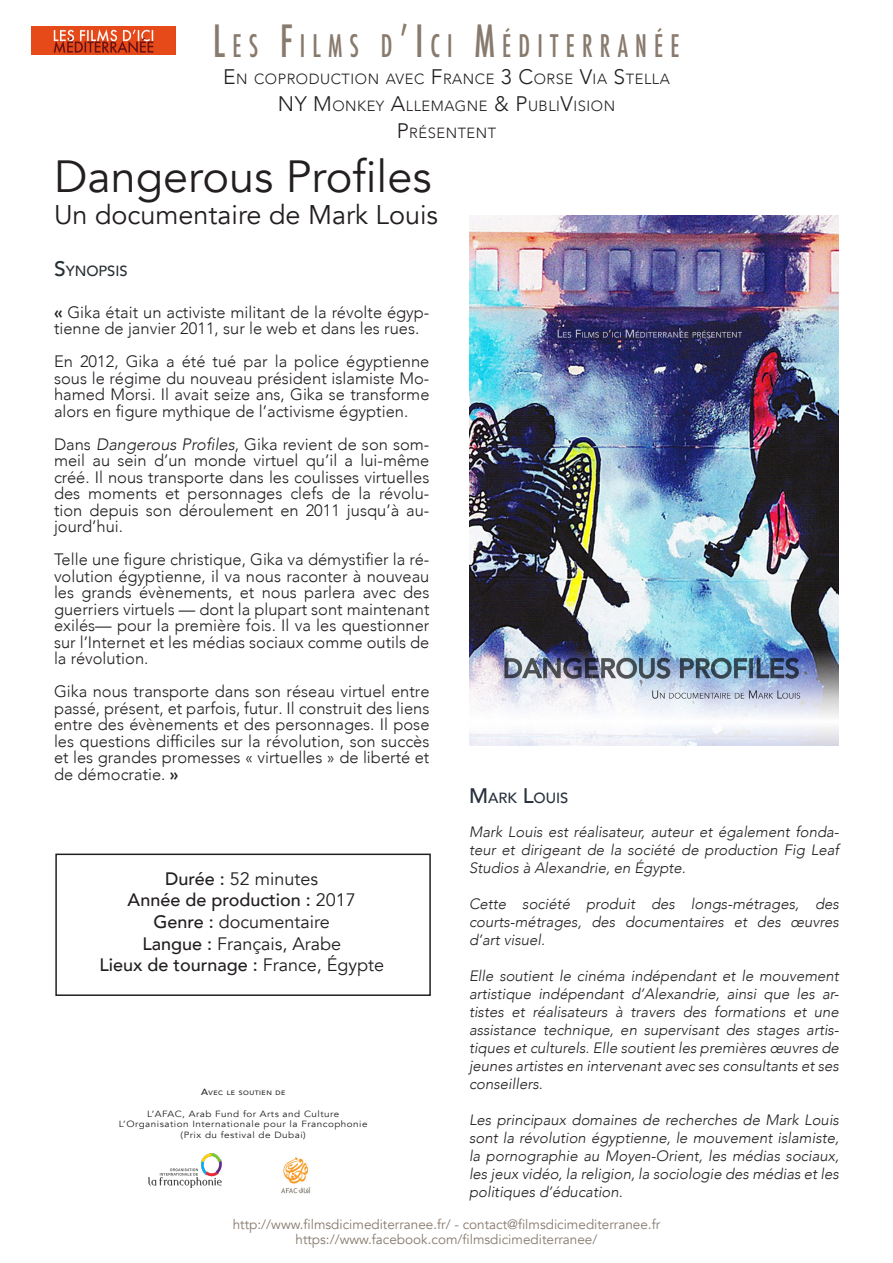
<style>
.page{position:relative;width:893px;height:1263px;background:#fff}
.page>*{position:absolute;margin:0;border:0;box-sizing:border-box;transform-origin:0 0}
.t1{font:45px "Avenir";color:#231f20}
.t2{font:500 condensed 30.3px "Futura";letter-spacing:.285em;color:#887a6d;scale:.83 1}
.t3{font:27px "Avenir";color:#231f20}
.t4{font:18px "Avenir";color:#231f20}
.t5{font:500 18px "Avenir";color:#231f20}
.t6{font:300 16.5px/16.5px "Avenir";color:#231f20;text-align:justify}
.t7{font:italic 300 15px/18px "Avenir";color:#231f20;text-align:justify}
.t8{font:300 14.7px "Avenir";letter-spacing:.035em;color:#231f20}
.t9{font:500 14.7px "Avenir";color:#28303b}
.t10{font:500 14.7px "Avenir";color:#283034}
.t11{font:13.5px "Avenir";color:#887a6d}
.t12{font:9px "Avenir";letter-spacing:.05em;color:#231f20;scale:1.1 1}
.t13{font:500 6.3px "Avenir";letter-spacing:.07em;color:#231f20;scale:1.1 1}
.s1{font-size:43.2px}
.s2{font-size:21px}
.s3{font-weight:800}
.s4{font-style:italic}
.s5{font-weight:500}
.s6{font-weight:400}
.s7{font-size:9px}
</style>
<div class="page">
<img style="left:32px;top:27px;width:144px;height:27px">
<div style="left:55px;top:853px;width:376px;height:143px;border:2px solid #231f20"></div>
<img style="left:469px;top:215px;width:370px;height:531px">
<img style="left:149px;top:1153px;width:72px;height:35px">
<img style="left:281px;top:1157px;width:30px;height:37px">
<p class="t2" style="left:213px;top:26px;width:563px"><span class="s1">L</span>ES <span class="s1">F</span>ILMS D<span class="s1">’I</span> CI <span class="s1">M</span>ÉDITERRANÉE</p>
<p class="t8" style="left:223px;top:70px;width:448px"><span class="s2">E</span>N COPRODUCTION AVEC <span class="s2">F</span>RANCE <span class="s2">3 C</span>ORSE <span class="s2">V</span>IA <span class="s2">S</span>TELLA</p>
<p class="t8" style="left:278px;top:97px;width:339px"><span class="s2">NY M</span>ONKEY <span class="s2">A</span>LLEMAGNE <span class="s2">&amp; P</span>UBLI<span class="s2">V</span>ISION</p>
<p class="t8" style="left:397px;top:124px;width:101px"><span class="s2">P</span> RÉSENTENT</p>
<p class="t1" style="left:54px;top:149px;width:379px">Dangerous Profiles</p>
<p class="t3" style="left:54px;top:199px;width:386px">Un documentaire de Mark Louis</p>
<p class="t10" style="left:54px;top:258px;width:74px"><span class="s2">S</span>YNOPSIS</p>
<p class="t6" style="left:54px;top:304px;width:377px"><span class="s3">«</span> Gika était un activiste militant de la révolte égyp&shy;tienne de janvier 2011, sur le web et dans les rues.</p>
<p class="t6" style="left:54px;top:353px;width:377px">En 2012, Gika a été tué par la police égyptienne sous le régime du nouveau président islamiste Mo&shy;hamed Morsi. Il avait seize ans, Gika se transforme alors en figure mythique de l’activisme égyptien.</p>
<p class="t6" style="left:54px;top:436px;width:377px">Dans <span class="s4">Dangerous Profiles</span>, Gika revient de son som&shy;meil au sein d’un monde virtuel qu’il a lui-même créé. Il nous transporte dans les coulisses virtuelles des moments et personnages clefs de la révolu&shy;tion depuis son déroulement en 2011 jusqu’à au&shy;jourd’hui.</p>
<p class="t6" style="left:54px;top:551px;width:377px">Telle une figure christique, Gika va démystifier la ré&shy;volution égyptienne, il va nous raconter à nouveau les grands évènements, et nous parlera avec des guerriers virtuels — dont la plupart sont maintenant exilés— pour la première fois. Il va les questionner sur l’Internet et les médias sociaux comme outils de la révolution.</p>
<p class="t6" style="left:54px;top:683px;width:377px">Gika nous transporte dans son réseau virtuel entre passé, présent, et parfois, futur. Il construit des liens entre des évènements et des personnages. Il pose les questions difficiles sur la révolution, son succès et les grandes promesses « virtuelles » de liberté et de démocratie. <span class="s3">»</span></p>
<p class="t4" style="left:165px;top:868px;width:155px"><span class="s5">Durée :</span> 52 minutes</p>
<p class="t5" style="left:128px;top:884px;width:230px">Année de production : <span class="s6">2017</span></p>
<p class="t4" style="left:154px;top:911px;width:178px"><span class="s5">Genre :</span> documentaire</p>
<p class="t4" style="left:142px;top:933px;width:200px"><span class="s5">Langue :</span> Français, Arabe</p>
<p class="t5" style="left:99px;top:949px;width:286px">Lieux de tournage : <span class="s6">France, Égypte</span></p>
<p class="t13" style="left:201px;top:1087px;width:78px"><span class="s7">A</span>VEC LE SOUTIEN DE</p>
<p class="t12" style="left:147px;top:1108px;width:176px">L’AFAC, Arab Fund for Arts and Culture</p>
<p class="t12" style="left:119px;top:1119px;width:228px">L’Organisation Internationale pour la Francophonie</p>
<p class="t12" style="left:181px;top:1130px;width:115px">(Prix du festival de Dubai)</p>
<p class="t9" style="left:469px;top:785px;width:100px"><span class="s2">M</span>ARK <span class="s2">L</span>OUIS</p>
<p class="t7" style="left:469px;top:823px;width:371px">Mark Louis est réalisateur, auteur et également fonda&shy;teur et dirigeant de la société de production Fig Leaf Studios à Alexandrie, en Égypte.</p>
<p class="t7" style="left:469px;top:895px;width:371px">Cette société produit des longs-métrages, des courts-métrages, des documentaires et des œuvres d’art visuel.</p>
<p class="t7" style="left:469px;top:967px;width:371px">Elle soutient le cinéma indépendant et le mouvement artistique indépendant d’Alexandrie, ainsi que les ar&shy;tistes et réalisateurs à travers des formations et une assistance technique, en supervisant des stages artis&shy;tiques et culturels. Elle soutient les premières œuvres de jeunes artistes en intervenant avec ses consultants et ses conseillers.</p>
<p class="t7" style="left:469px;top:1111px;width:371px">Les principaux domaines de recherches de Mark Louis sont la révolution égyptienne, le mouvement islamiste, la pornographie au Moyen-Orient, les médias sociaux, les jeux vidéo, la religion, la sociologie des médias et les politiques d’éducation.</p>
<p class="t11" style="left:233px;top:1216px;width:429px">http://www.filmsdicimediterranee.fr/ - contact@filmsdicimediterranee.fr</p>
<p class="t11" style="left:295px;top:1231px;width:303px">https://www.facebook.com/filmsdicimediterranee/</p>
</div>
